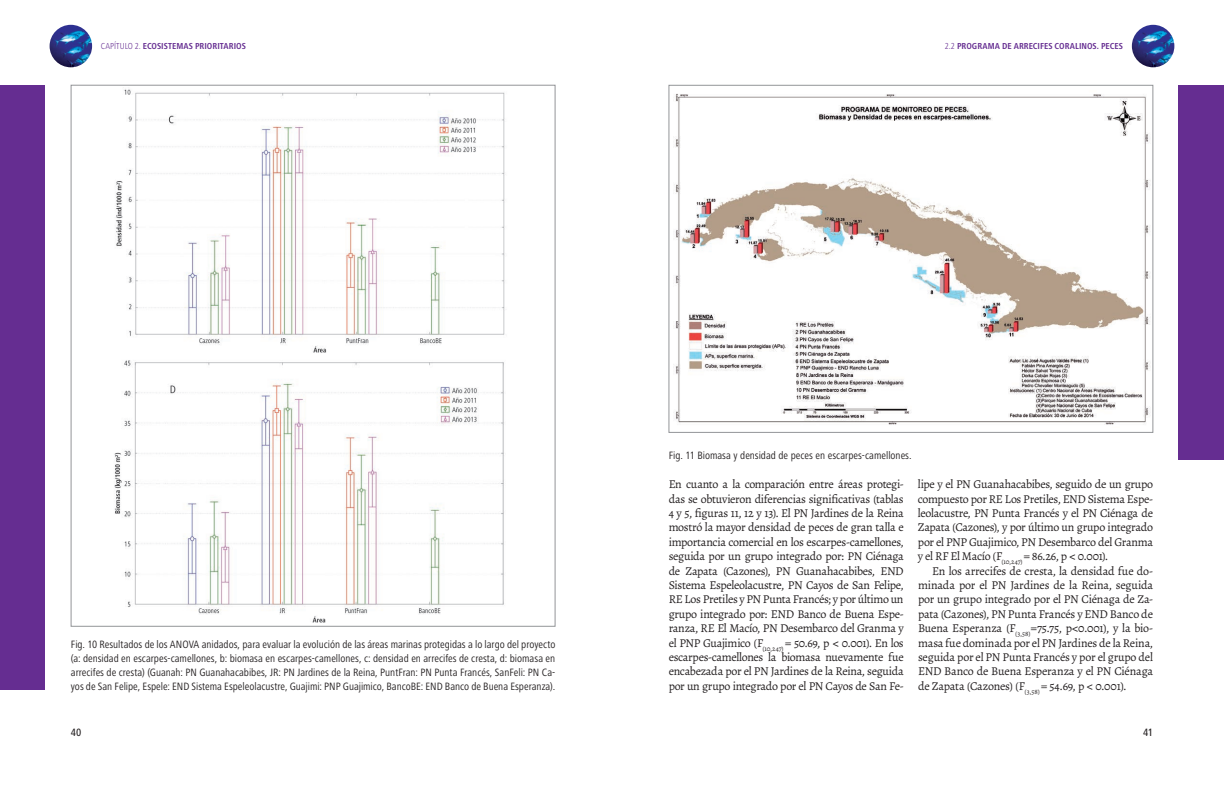
<style>
.page{position:relative;width:1224px;height:792px;background:#fff}
.page>*{position:absolute;margin:0;border:0;box-sizing:border-box;transform-origin:0 0}
.t1{font:12px/14.4px "Alegreya";letter-spacing:-.025em;color:#231f20;text-align:justify}
.t2{font:condensed 11px/14.1px "Frutiger Next LT";color:#231f20;text-align:justify}
.t3{font:500 condensed 11px "Frutiger Next LT";color:#231f20}
.t4{font:700 condensed 9px "Frutiger Next LT";letter-spacing:.005em;color:#652d91}
.s1{font-weight:300}
.s2{font-family:"Cambria"}
</style>
<div class="page">
<img style="left:50px;top:25px;width:42px;height:42px;border-radius:21px">
<img style="left:1132px;top:25px;width:42px;height:42px;border-radius:21px">
<img style="left:674px;top:93px;width:477px;height:332px">
<div style="left:0;top:85px;width:45px;height:605px;background:#652d91"></div>
<div style="left:1179px;top:85px;width:45px;height:374px;background:#652d91"></div>
<img style="left:116px;top:89px;width:389px;height:264px">
<img style="left:114px;top:360px;width:390px;height:263px">
<p class="t4" style="left:101px;top:41px;width:146px"><span class="s1">CAPÍTULO 2.</span> ECOSISTEMAS PRIORITARIOS</p>
<p class="t4" style="left:945px;top:41px;width:180px"><span class="s1">2.2</span> PROGRAMA DE ARRECIFES CORALINOS. PECES</p>
<p class="t2" style="left:71px;top:637px;width:486px">Fig. 10 Resultados de los ANOVA anidados, para evaluar la evolución de las áreas marinas protegidas a lo largo del proyecto (a: densidad en escarpes-camellones, b: biomasa en escarpes-camellones, c: densidad en arrecifes de cresta, d: biomasa en arrecifes de cresta) (Guanah: PN Guanahacabibes, JR: PN Jardines de la Reina, PuntFran: PN Punta Francés, SanFeli: PN Ca&shy;yos de San Felipe, Espele: END Sistema Espeleolacustre, Guajimi: PNP Guajimico, BancoBE: END Banco de Buena Esperanza).</p>
<p class="t3" style="left:71px;top:726px;width:12px">40</p>
<p class="t2" style="left:669px;top:449px;width:245px">Fig. 11 Biomasa y densidad de peces en escarpes-camellones.</p>
<p class="t1" style="left:669px;top:477px;width:237px">En cuanto a la comparación entre áreas protegi&shy;das se obtuvieron diferencias significativas (tablas 4 y 5, figuras 11, 12 y 13). El PN Jardines de la Reina mostró la mayor densidad de peces de gran talla e importancia comercial en los escarpes-camellones, seguida por un grupo integrado por: PN Ciénaga de Zapata (Cazones), PN Guanahacabibes, END Sistema Espeleolacustre, PN Cayos de San Felipe, RE Los Pretiles y PN Punta Francés; y por último un grupo integrado por: END Banco de Buena Espe&shy;ranza, RE El Macío, PN Desembarco del Granma y el PNP Guajimico (F<sub>(10,247)</sub> = 50.69, p <span class="s2">˂</span> 0.001). En los escarpes-camellones la biomasa nuevamente fue encabezada por el PN Jardines de la Reina, seguida por un grupo integrado por el PN Cayos de San Fe-</p>
<p class="t1" style="left:918px;top:477px;width:237px">lipe y el PN Guanahacabibes, seguido de un grupo compuesto por RE Los Pretiles, END Sistema Espe&shy;leolacustre, PN Punta Francés y el PN Ciénaga de Zapata (Cazones), y por último un grupo integrado por el PNP Guajimico, PN Desembarco del Granma y el RF El Macío (F<sub>(10,247)</sub> = 86.26, p <span class="s2">˂</span> 0.001).</p>
<p class="t1" style="left:918px;top:564px;width:237px;text-indent:14px">En los arrecifes de cresta, la densidad fue do&shy;minada por el PN Jardines de la Reina, seguida por un grupo integrado por el PN Ciénaga de Za&shy;pata (Cazones), PN Punta Francés y END Banco de Buena Esperanza (F<sub>(3,58)</sub>=75.75, p<span class="s2">˂</span>0.001), y la bio&shy;masa fue dominada por el PN Jardines de la Reina, seguida por el PN Punta Francés y por el grupo del END Banco de Buena Esperanza y el PN Ciénaga de Zapata (Cazones) (F<sub>(3,58)</sub> = 54.69, p <span class="s2">˂</span> 0.001).</p>
<p class="t3" style="left:1143px;top:726px;width:11px">41</p>
</div>
